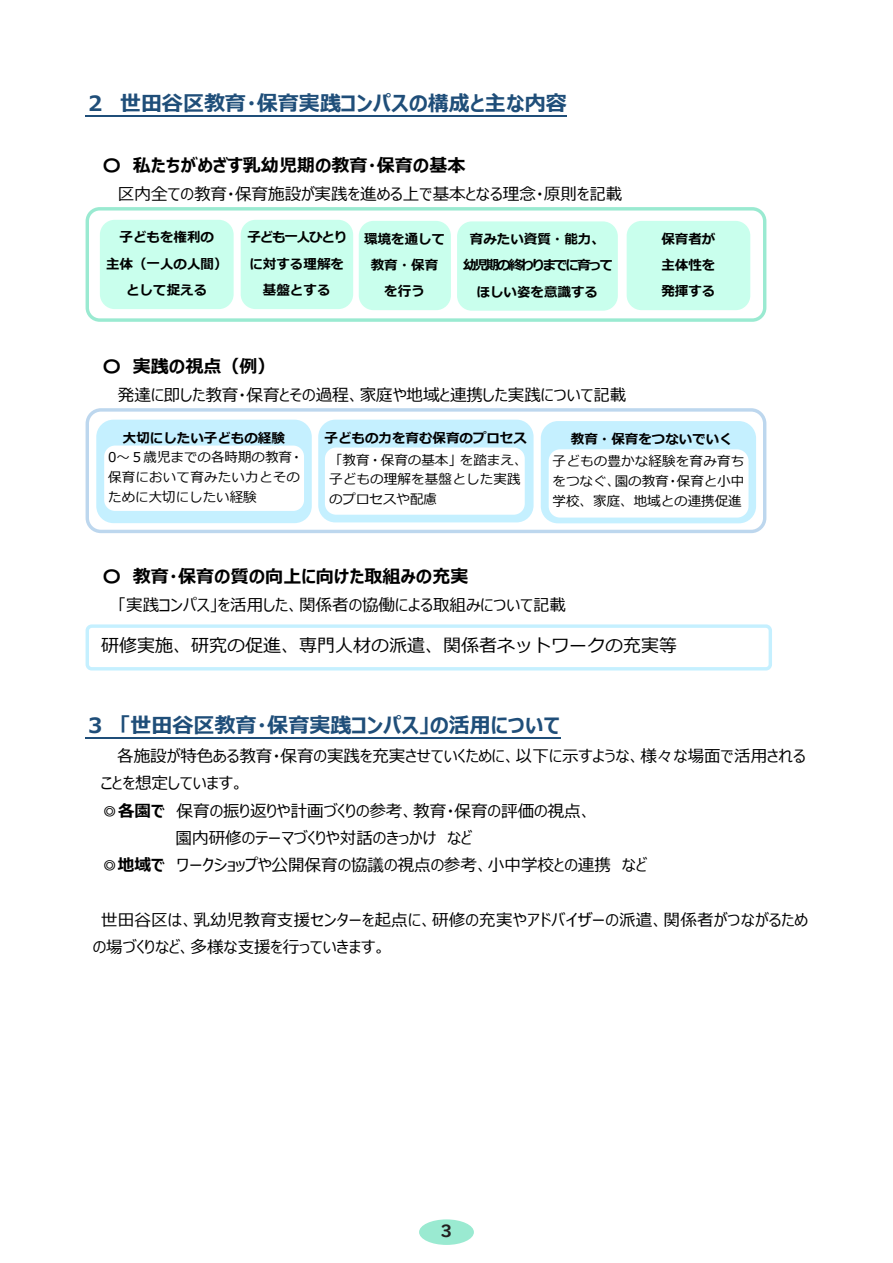
<style>
.page{position:relative;width:893px;height:1263px;background:#fff}
.page>*{position:absolute;margin:0;border:0;box-sizing:border-box;transform-origin:0 0}
.t1{font:21px "Meiryo UI Bold";color:#1f4e79}
.t2{font:18px "Meiryo UI Bold";color:#000}
.t3{font:18px "Meiryo";color:#000}
.t4{font:16.5px/27.2px "Meiryo UI";color:#000}
.t5{font:16.5px "TBP Maru Gothic DE";color:#231f20}
.t6{font:700 13.5px/26.4px "Meiryo";color:#000;text-align:center}
.t7{font:13.5px/19.6px "Meiryo";color:#000}
.s1{font-family:"Meiryo UI Bold"}
</style>
<div class="page">
<hr style="left:85px;top:115px;width:482px;height:1px;background:#1f4e79">
<hr style="left:85px;top:737px;width:475px;height:1px;background:#1f4e79">
<div style="left:86px;top:207px;width:680px;height:115px;background:#fff;border:3px solid #9aead1;border-radius:12px"></div>
<div style="left:86px;top:408px;width:680px;height:125px;background:#fff;border:3px solid #bdd7ee;border-radius:14px"></div>
<div style="left:100px;top:220px;width:134px;height:89px;background:#c9ffed;border-radius:15px"></div>
<div style="left:241px;top:220px;width:112px;height:89px;background:#c9ffed;border-radius:15px"></div>
<div style="left:457px;top:221px;width:161px;height:90px;background:#c9ffed;border-radius:15px"></div>
<div style="left:359px;top:221px;width:92px;height:89px;background:#c9ffed;border-radius:15px"></div>
<div style="left:627px;top:221px;width:123px;height:89px;background:#c9ffed;border-radius:15px"></div>
<div style="left:96px;top:420px;width:216px;height:103px;background:#c5f0ff;border-radius:17px"></div>
<div style="left:318px;top:420px;width:216px;height:102px;background:#c5f0ff;border-radius:17px"></div>
<div style="left:541px;top:421px;width:215px;height:102px;background:#c5f0ff;border-radius:17px"></div>
<div style="left:104px;top:446px;width:200px;height:65px;background:#fff;border-radius:11px"></div>
<div style="left:325px;top:447px;width:200px;height:68px;background:#fff;border-radius:11px"></div>
<div style="left:549px;top:449px;width:199px;height:69px;background:#fff;border-radius:11px"></div>
<div style="left:86px;top:624px;width:686px;height:46px;background:#fff;border:3px solid #c5f0ff;border-radius:4px"></div>
<div style="left:419px;top:1219px;width:55px;height:26px;background:#9aead1;border-radius:50%"></div>
<p class="t1" style="left:85px;top:89px;width:483px">２ 世田谷区教育・保育実践コンパスの構成と主な内容</p>
<p class="t2" style="left:103px;top:153px;width:364px">〇 私たちがめざす乳幼児期の教育・保育の基本</p>
<p class="t4" style="left:118px;top:181px;width:506px">区内全ての教育・保育施設が実践を進める上で基本となる理念・原則を記載</p>
<p class="t6" style="left:106px;top:225px;width:123px">子どもを権利の<br>主体（一人の人間）として捉える</p>
<p class="t6" style="left:247px;top:225px;width:101px">子ども一人ひとりに対する理解を基盤とする</p>
<p class="t6" style="left:463px;top:227px;width:152px">育みたい資質・能力、幼児期の終わりまでに育ってほしい姿を意識する</p>
<p class="t6" style="left:364px;top:226px;width:83px">環境を通して教育・保育を行う</p>
<p class="t6" style="left:661px;top:226px;width:56px;text-align:justify">保育者が主体性を発揮する</p>
<p class="t2" style="left:103px;top:354px;width:174px">〇 実践の視点（例）</p>
<p class="t4" style="left:118px;top:382px;width:510px">発達に即した教育・保育とその過程、家庭や地域と連携した実践について記載</p>
<p class="t6" style="left:123px;top:426px;width:164px">大切にしたい子どもの経験</p>
<p class="t6" style="left:325px;top:426px;width:204px">子どもの力を育む保育のプロセス</p>
<p class="t6" style="left:571px;top:427px;width:164px">教育・保育をつないでいく</p>
<p class="t7" style="left:108px;top:448px;width:197px">0～５歳児までの各時期の教育・保育において育みたい力とそのために大切にしたい経験</p>
<p class="t7" style="left:329px;top:451px;width:200px">「教育・保育の基本」を踏まえ、子どもの理解を基盤とした実践のプロセスや配慮</p>
<p class="t7" style="left:553px;top:452px;width:193px;text-align:justify">子どもの豊かな経験を育み育ちをつなぐ、園の教育・保育と小中学校、家庭、地域との連携促進</p>
<p class="t2" style="left:103px;top:564px;width:367px">〇 教育・保育の質の向上に向けた取組みの充実</p>
<p class="t4" style="left:118px;top:592px;width:450px">「実践コンパス」を活用した、関係者の協働による取組みについて記載</p>
<p class="t3" style="left:101px;top:633px;width:578px">研修実施、研究の促進、専門人材の派遣、関係者ネットワークの充実等</p>
<p class="t1" style="left:85px;top:711px;width:477px">３ 「世田谷区教育・保育実践コンパス」の活用について</p>
<p class="t4" style="left:117px;top:743px;width:690px">各施設が特色ある教育・保育の実践を充実させていくために、以下に示すような、様々な場面で活用される</p>
<p class="t4" style="left:101px;top:771px;width:145px">ことを想定しています。</p>
<p class="t4" style="left:101px;top:798px;width:492px"><span class="s1">◎各園で</span> 保育の振り返りや計画づくりの参考、教育・保育の評価の視点、</p>
<p class="t4" style="left:176px;top:825px;width:298px">園内研修のテーマづくりや対話のきっかけ など</p>
<p class="t4" style="left:101px;top:852px;width:547px"><span class="s1">◎地域で</span> ワークショップや公開保育の協議の視点の参考、小中学校との連携 など</p>
<p class="t4" style="left:93px;top:907px;width:717px;text-indent:8px">世田谷区は、乳幼児教育支援センターを起点に、研修の充実やアドバイザーの派遣、関係者がつながるための場づくりなど、多様な支援を行っていきます。</p>
<p class="t5" style="left:441px;top:1222px;width:13px">3</p>
</div>
